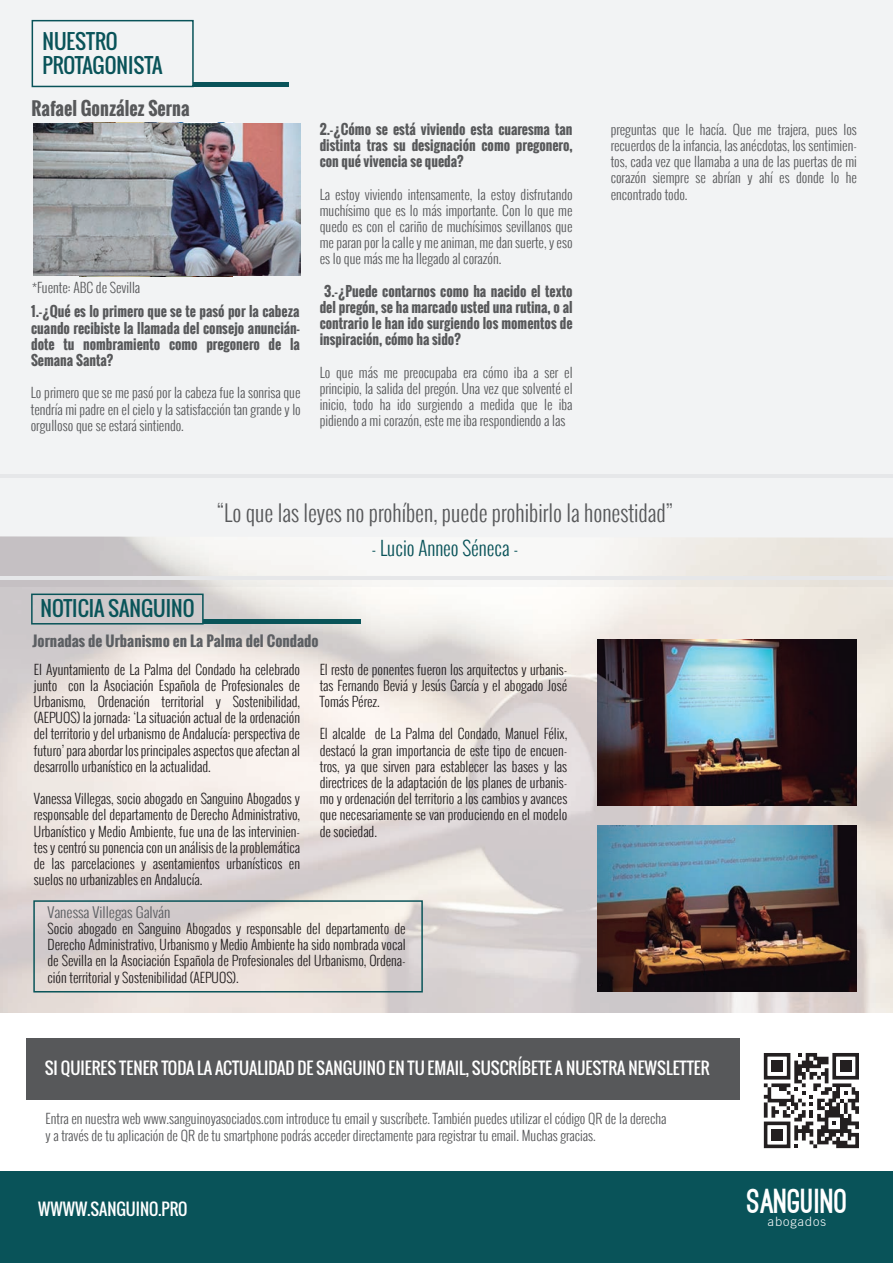
<style>
.page{position:relative;width:893px;height:1263px;background:#fff}
.page>*{position:absolute;margin:0;border:0;box-sizing:border-box;transform-origin:0 0}
.t1{font:900 32.85px "Ostrich Sans";color:#fff}
.t2{font:300 22.5px "Oswald";color:#57585a}
.t3{font:20.55px/24.6px "Oswald";color:#095359}
.t4{font:20.55px "Oswald";color:#095459}
.t5{font:300 19.5px "Oswald";color:#095359}
.t6{font:700 18px "Oswald";color:#57585a}
.t7{font:16.5px "Oswald";color:#fff}
.t8{font:700 14.1px "Oswald";color:#5c5f63;scale:1.06 1}
.t9{font:300 14.1px "Oswald";color:#5c5f63;scale:1.06 1}
.t10{font:300 13.5px/16.2px "Oswald";color:#231f20;text-align:justify}
.t11{font:300 13.5px/16.2px "Oswald";color:#57585a;text-align:justify}
.t12{font:700 13.5px/16.2px "Oswald";color:#57585a;text-align:justify}
.t13{font:300 12.9px "Trade Gothic";letter-spacing:.075em;color:#fff}
</style>
<div class="page">
<div style="left:0;top:0;width:893px;height:587px;background:#f2f3f4"></div>
<div style="left:32px;top:20px;width:162px;height:67px;border:2px solid #095359"></div>
<hr style="left:193px;top:82px;width:96px;height:4px;background:#095359">
<div style="left:0;top:1171px;width:893px;height:92px;background:#095359"></div>
<div style="left:26px;top:1038px;width:714px;height:62px;background:#57585a"></div>
<svg style="left:763px;top:1053px;width:96px;height:96px"></svg>
<div style="left:771px;top:1060px;width:12px;height:12px;background:#231f20"></div>
<div style="left:840px;top:1060px;width:11px;height:12px;background:#231f20"></div>
<div style="left:771px;top:1129px;width:12px;height:11px;background:#231f20"></div>
<img style="left:0;top:536px;width:893px;height:477px">
<div style="left:31px;top:593px;width:173px;height:31px;border:2px solid #095459"></div>
<div style="left:203px;top:619px;width:157px;height:5px;background:#095459"></div>
<hr style="left:0;top:576px;width:893px;height:4px;background:#e6e7e9">
<hr style="left:0;top:474px;width:893px;height:3px;background:#e6e7e9">
<div style="left:33px;top:900px;width:390px;height:92px;border:2px solid #095459"></div>
<img style="left:33px;top:123px;width:267px;height:153px">
<img style="left:598px;top:825px;width:259px;height:166px">
<img style="left:598px;top:640px;width:259px;height:166px">
<h3 class="t3" style="left:42px;top:28px;width:122px">NUESTRO<br>PROTAGONISTA</h3>
<h3 class="t6" style="left:32px;top:94px;width:160px">Rafael González Serna</h3>
<p class="t11" style="left:32px;top:279px;width:110px">*Fuente: ABC de Sevilla</p>
<p class="t12" style="left:31px;top:304px;width:270px">1.-¿Qué es lo primero que se te pasó por la cabeza cuando recibiste la llamada del consejo anuncián&shy;dote tu nombramiento como pregonero de la Semana Santa?</p>
<p class="t11" style="left:31px;top:385px;width:272px">Lo primero que se me pasó por la cabeza fue la sonrisa que tendría mi padre en el cielo y la satisfacción tan grande y lo orgulloso que se estará sintiendo.</p>
<p class="t12" style="left:320px;top:121px;width:254px">2.-¿Cómo se está viviendo esta cuaresma tan distinta tras su designación como pregonero, con qué vivencia se queda?</p>
<p class="t11" style="left:320px;top:186px;width:254px">La estoy viviendo intensamente, la estoy disfrutando muchísimo que es lo más importante. Con lo que me quedo es con el cariño de muchísimos sevillanos que me paran por la calle y me animan, me dan suerte, y eso es lo que más me ha llegado al corazón.</p>
<p class="t12" style="left:320px;top:283px;width:254px;text-indent:4px">3.-¿Puede contarnos como ha nacido el texto del pregón, se ha marcado usted una rutina, o al contrario le han ido surgiendo los momentos de inspiración, cómo ha sido?</p>
<p class="t11" style="left:320px;top:364px;width:254px">Lo que más me preocupaba era cómo iba a ser el principio, la salida del pregón. Una vez que solventé el inicio, todo ha ido surgiendo a medida que le iba pidiendo a mi corazón, este me iba respondiendo a las</p>
<p class="t11" style="left:611px;top:121px;width:248px">preguntas que le hacía. Que me trajera, pues los recuerdos de la infancia, las anécdotas, los sentimien&shy;tos, cada vez que llamaba a una de las puertas de mi corazón siempre se abrían y ahí es donde lo he encontrado todo.</p>
<h3 class="t4" style="left:40px;top:593px;width:156px">NOTICIA SANGUINO</h3>
<h2 class="t2" style="left:217px;top:496px;width:458px">“Lo que las leyes no prohíben, puede prohibirlo la honestidad”</h2>
<h3 class="t5" style="left:371px;top:534px;width:148px">- Lucio Anneo Séneca -</h3>
<p class="t8" style="left:33px;top:631px;width:271px">Jornadas de Urbanismo en La Palma del Condado</p>
<p class="t10" style="left:34px;top:661px;width:268px">El Ayuntamiento de La Palma del Condado ha celebrado junto con la Asociación Española de Profesionales de Urbanismo, Ordenación territorial y Sostenibilidad, (AEPUOS) la jornada: ‘La situación actual de la ordenación del territorio y del urbanismo de Andalucía: perspectiva de futuro’ para abordar los principales aspectos que afectan al desarrollo urbanístico en la actualidad.</p>
<p class="t10" style="left:34px;top:790px;width:268px">Vanessa Villegas, socio abogado en Sanguino Abogados y responsable del departamento de Derecho Administrativo, Urbanístico y Medio Ambiente, fue una de las intervinien&shy;tes y centró su ponencia con un análisis de la problemática de las parcelaciones y asentamientos urbanísticos en suelos no urbanizables en Andalucía.</p>
<p class="t10" style="left:320px;top:661px;width:249px">El resto de ponentes fueron los arquitectos y urbanis&shy;tas Fernando Beviá y Jesús García y el abogado José Tomás Pérez.</p>
<p class="t10" style="left:320px;top:726px;width:249px">El alcalde de La Palma del Condado, Manuel Félix, destacó la gran importancia de este tipo de encuen&shy;tros, ya que sirven para establecer las bases y las directrices de la adaptación de los planes de urbanis&shy;mo y ordenación del territorio a los cambios y avances que necesariamente se van produciendo en el modelo de sociedad.</p>
<p class="t9" style="left:48px;top:902px;width:117px">Vanessa Villegas Galván</p>
<p class="t10" style="left:48px;top:920px;width:360px">Socio abogado en Sanguino Abogados y responsable del departamento de Derecho Administrativo, Urbanismo y Medio Ambiente ha sido nombrada vocal de Sevilla en la Asociación Española de Profesionales del Urbanismo, Ordena&shy;ción territorial y Sostenibilidad (AEPUOS).</p>
<p class="t7" style="left:45px;top:1055px;width:666px">SI QUIERES TENER TODA LA ACTUALIDAD DE SANGUINO EN TU EMAIL, SUSCRÍBETE A NUESTRA NEWSLETTER</p>
<p class="t11" style="left:46px;top:1111px;width:622px">Entra en nuestra web www.sanguinoyasociados.com introduce tu email y suscríbete. También puedes utilizar el código QR de la derecha y a través de tu aplicación de QR de tu smartphone podrás acceder directamente para registrar tu email. Muchas gracias.</p>
<p class="t7" style="left:38px;top:1196px;width:151px">WWWW.SANGUINO.PRO</p>
<h1 class="t1" style="left:747px;top:1189px;width:102px">SANGUINO</h1>
<p class="t13" style="left:768px;top:1214px;width:60px">abogados</p>
</div>
